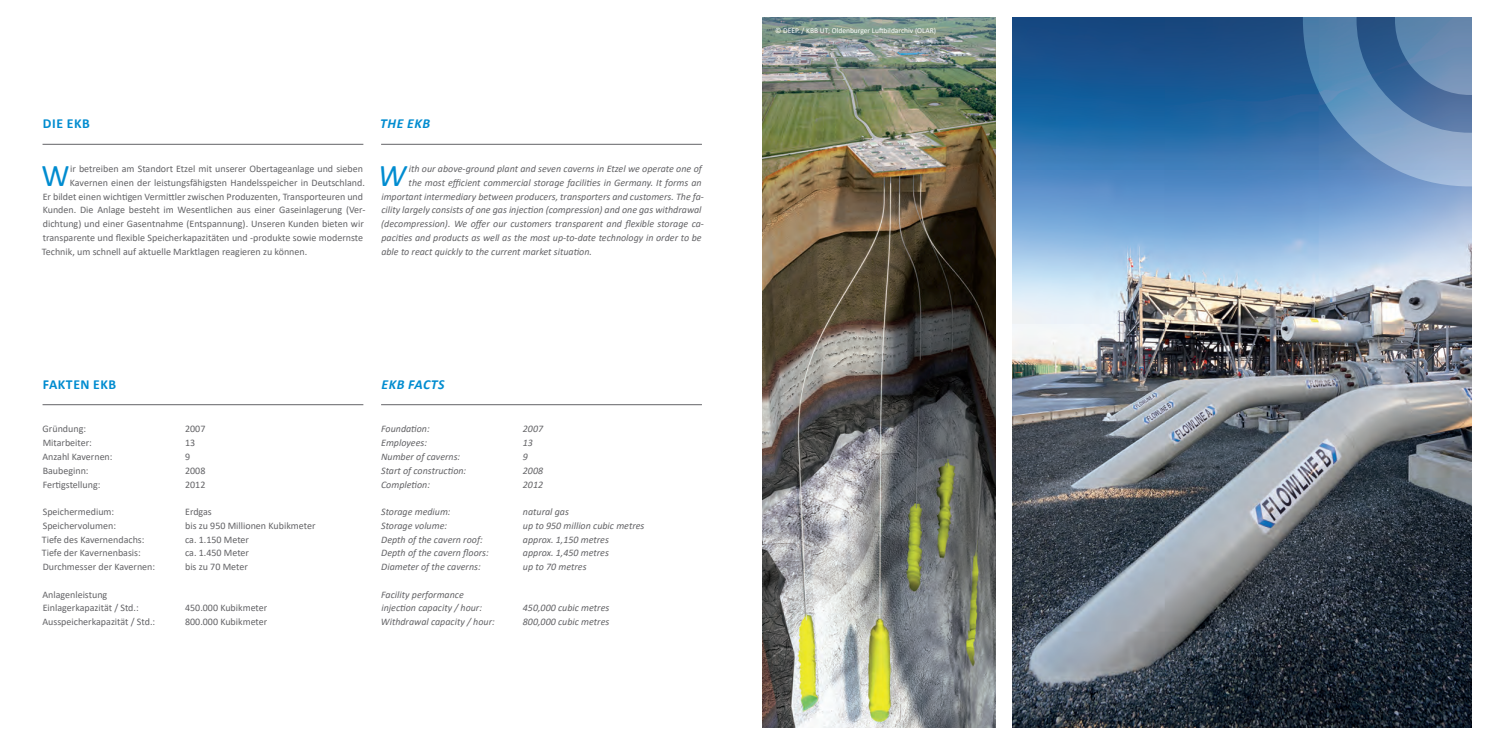
<style>
.page{position:relative;width:1489px;height:745px;background:#fff}
.page>*{position:absolute;margin:0;border:0;box-sizing:border-box;transform-origin:0 0}
.t1{font:31.62px "Calibri";color:#008cd0}
.t2{font:italic 31.62px "Calibri";color:#008cd0}
.t3{font:700 13.75px "Calibri";letter-spacing:.04em;color:#008cd0}
.t4{font:italic 700 13.75px "Calibri";letter-spacing:.04em;color:#008cd0}
.t5{font:italic 10px "Calibri";color:#636366}
.t6{font:10px "Calibri";color:#636366}
.t7{font:7.5px "Calibri";color:#fff}
</style>
<div class="page">
<img style="left:1012px;top:18px;width:458px;height:708px">
<hr style="left:43px;top:404px;width:320px;height:1px;background:#636366">
<hr style="left:381px;top:404px;width:321px;height:1px;background:#636366">
<svg style="left:1302px;top:17px;width:170px;height:169px;background:#5d86b3"></svg>
<img style="left:762px;top:18px;width:232px;height:708px">
<hr style="left:43px;top:144px;width:320px;height:1px;background:#636366">
<hr style="left:381px;top:144px;width:321px;height:1px;background:#636366">
<p class="t3" style="left:43px;top:115px;width:48px">DIE EKB</p>
<p class="t1" style="left:42px;top:153px;width:30px">W</p>
<p class="t6" style="left:70px;top:162px;width:294px">ir betreiben am Standort Etzel mit unserer Obertageanlage und sieben</p>
<p class="t6" style="left:70px;top:175px;width:296px">Kavernen einen der leistungsfähigsten Handelsspeicher in Deutschland.</p>
<p class="t6" style="left:43px;top:189px;width:322px">Er bildet einen wichtigen Vermittler zwischen Produzenten, Transporteuren und</p>
<p class="t6" style="left:43px;top:203px;width:324px">Kunden. Die Anlage besteht im Wesentlichen aus einer Gaseinlagerung (Ver-</p>
<p class="t6" style="left:43px;top:217px;width:322px">dichtung) und einer Gasentnahme (Entspannung). Unseren Kunden bieten wir</p>
<p class="t6" style="left:43px;top:230px;width:322px">transparente und flexible Speicherkapazitäten und -produkte sowie modernste</p>
<p class="t6" style="left:42px;top:244px;width:267px">Technik, um schnell auf aktuelle Marktlagen reagieren zu können.</p>
<p class="t4" style="left:380px;top:114px;width:51px">THE EKB</p>
<p class="t2" style="left:378px;top:153px;width:30px">W</p>
<p class="t5" style="left:409px;top:162px;width:294px">ith our above-ground plant and seven caverns in Etzel we operate one of</p>
<p class="t5" style="left:408px;top:175px;width:294px">the most efficient commercial storage facilities in Germany. It forms an</p>
<p class="t5" style="left:381px;top:189px;width:324px">important intermediary between producers, transporters and customers. The fa-</p>
<p class="t5" style="left:381px;top:203px;width:322px">cility largely consists of one gas injection (compression) and one gas withdrawal</p>
<p class="t5" style="left:381px;top:217px;width:324px">(decompression). We offer our customers transparent and flexible storage ca-</p>
<p class="t5" style="left:381px;top:230px;width:322px">pacities and products as well as the most up-to-date technology in order to be</p>
<p class="t5" style="left:381px;top:244px;width:212px">able to react quickly to the current market situation.</p>
<p class="t3" style="left:43px;top:375px;width:75px">FAKTEN EKB</p>
<p class="t6" style="left:43px;top:422px;width:45px">Gründung:</p>
<p class="t6" style="left:185px;top:422px;width:22px">2007</p>
<p class="t6" style="left:43px;top:435px;width:51px">Mitarbeiter:</p>
<p class="t6" style="left:185px;top:435px;width:12px">13</p>
<p class="t6" style="left:42px;top:449px;width:72px">Anzahl Kavernen:</p>
<p class="t6" style="left:185px;top:449px;width:7px">9</p>
<p class="t6" style="left:43px;top:463px;width:47px">Baubeginn:</p>
<p class="t6" style="left:185px;top:463px;width:22px">2008</p>
<p class="t6" style="left:43px;top:477px;width:59px">Fertigstellung:</p>
<p class="t6" style="left:185px;top:477px;width:22px">2012</p>
<p class="t6" style="left:43px;top:504px;width:73px">Speichermedium:</p>
<p class="t6" style="left:185px;top:504px;width:28px">Erdgas</p>
<p class="t6" style="left:43px;top:518px;width:75px">Speichervolumen:</p>
<p class="t6" style="left:185px;top:518px;width:132px">bis zu 950 Millionen Kubikmeter</p>
<p class="t6" style="left:42px;top:532px;width:104px">Tiefe des Kavernendachs:</p>
<p class="t6" style="left:185px;top:532px;width:65px">ca. 1.150 Meter</p>
<p class="t6" style="left:42px;top:545px;width:100px">Tiefe der Kavernenbasis:</p>
<p class="t6" style="left:185px;top:545px;width:65px">ca. 1.450 Meter</p>
<p class="t6" style="left:43px;top:559px;width:114px">Durchmesser der Kavernen:</p>
<p class="t6" style="left:185px;top:559px;width:64px">bis zu 70 Meter</p>
<p class="t6" style="left:42px;top:587px;width:66px">Anlagenleistung</p>
<p class="t6" style="left:43px;top:600px;width:97px">Einlagerkapazität / Std.:</p>
<p class="t6" style="left:185px;top:600px;width:84px">450.000 Kubikmeter</p>
<p class="t6" style="left:42px;top:614px;width:114px">Ausspeicherkapazität / Std.:</p>
<p class="t6" style="left:185px;top:614px;width:84px">800.000 Kubikmeter</p>
<p class="t4" style="left:381px;top:374px;width:64px">EKB FACTS</p>
<p class="t5" style="left:381px;top:422px;width:50px">Foundation:</p>
<p class="t5" style="left:523px;top:422px;width:22px">2007</p>
<p class="t5" style="left:381px;top:435px;width:47px">Employees:</p>
<p class="t5" style="left:523px;top:435px;width:12px">13</p>
<p class="t5" style="left:381px;top:449px;width:81px">Number of caverns:</p>
<p class="t5" style="left:523px;top:449px;width:7px">9</p>
<p class="t5" style="left:381px;top:463px;width:87px">Start of construction:</p>
<p class="t5" style="left:523px;top:463px;width:22px">2008</p>
<p class="t5" style="left:381px;top:477px;width:50px">Completion:</p>
<p class="t5" style="left:523px;top:477px;width:22px">2012</p>
<p class="t5" style="left:381px;top:504px;width:71px">Storage medium:</p>
<p class="t5" style="left:523px;top:504px;width:48px">natural gas</p>
<p class="t5" style="left:381px;top:518px;width:67px">Storage volume:</p>
<p class="t5" style="left:523px;top:518px;width:123px">up to 950 million cubic metres</p>
<p class="t5" style="left:381px;top:532px;width:103px">Depth of the cavern roof:</p>
<p class="t5" style="left:523px;top:532px;width:88px">approx. 1,150 metres</p>
<p class="t5" style="left:381px;top:545px;width:109px">Depth of the cavern floors:</p>
<p class="t5" style="left:523px;top:545px;width:88px">approx. 1,450 metres</p>
<p class="t5" style="left:381px;top:559px;width:101px">Diameter of the caverns:</p>
<p class="t5" style="left:523px;top:559px;width:65px">up to 70 metres</p>
<p class="t5" style="left:381px;top:587px;width:84px">Facility performance</p>
<p class="t5" style="left:381px;top:600px;width:102px">injection capacity / hour:</p>
<p class="t5" style="left:523px;top:600px;width:88px">450,000 cubic metres</p>
<p class="t5" style="left:381px;top:614px;width:115px">Withdrawal capacity / hour:</p>
<p class="t5" style="left:523px;top:614px;width:88px">800,000 cubic metres</p>
<p class="t7" style="left:775px;top:25px;width:162px">© DEEP. / KBB UT; Oldenburger Luftbildarchiv (OLAR)</p>
</div>
